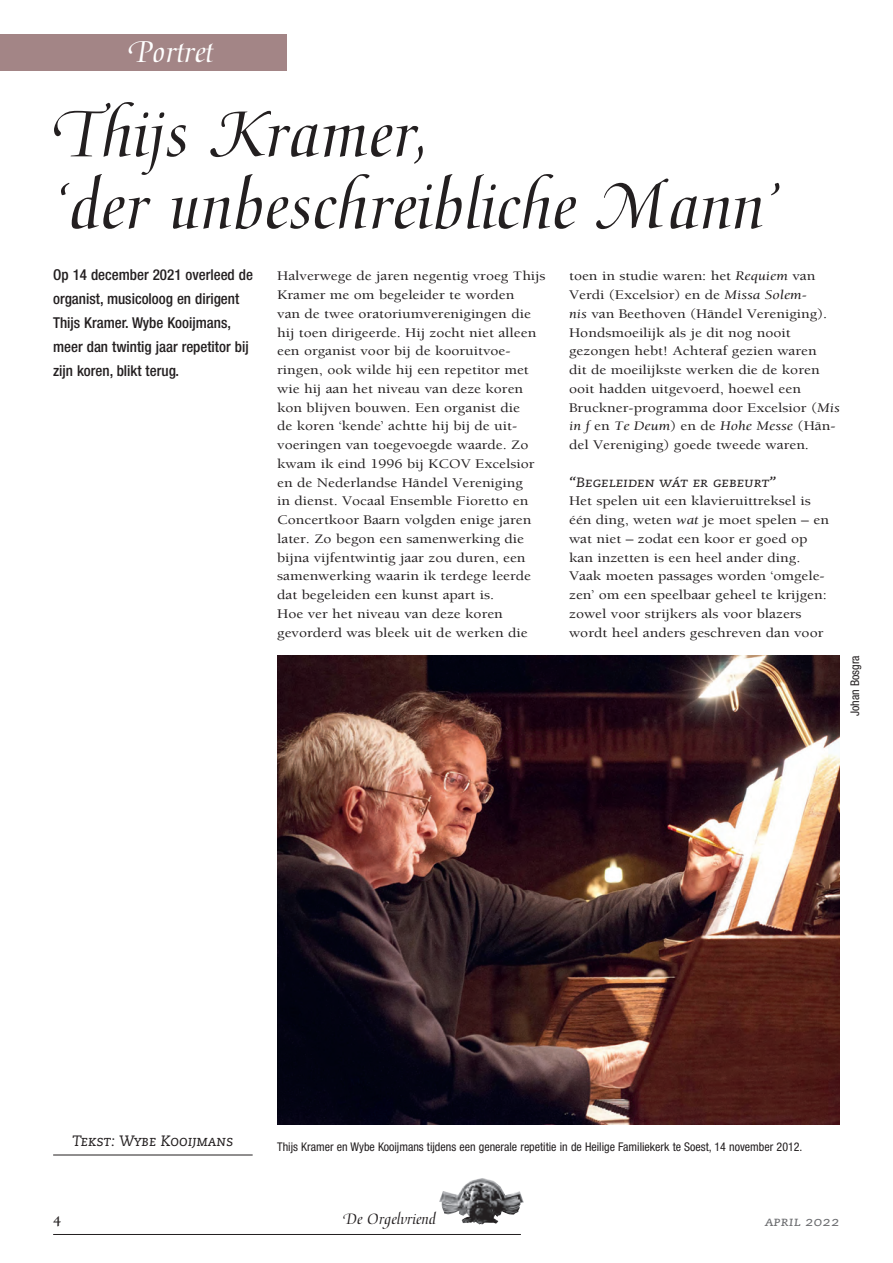
<style>
.page{position:relative;width:893px;height:1263px;background:#fff}
.page>*{position:absolute;margin:0;border:0;box-sizing:border-box;transform-origin:0 0}
.t1{font:72px/72px "Medici Script LT Std";color:#231f20;text-align:right}
.t2{font:33px "Medici Script LT Std";color:#fff}
.t3{font:16.5px "Medici Script LT Std";color:#231f20}
.t4{font:500 condensed 15px/24px "Helvetica Neue LT Std";color:#231f20}
.t5{font:15px "Caecilia Italic SC";color:#231f20}
.t6{font:700 15px "Berkeley Orgelvriend";color:#231f20}
.t7{font:13.5px/18.8px "Berkeley Orgelvriend";color:#231f20;scale:1.15 1}
.t8{font:13.5px "Caecilia Italic SC";color:#231f20;scale:1.15 1}
.t9{font:13.5px "Caecilia Italic SC";color:#6c6d70;scale:1.15 1}
.t10{font:condensed 12px "Helvetica Neue LT Std";color:#231f20}
.s1{font-style:italic}
</style>
<div class="page">
<img style="left:439px;top:1178px;width:85px;height:46px">
<hr style="left:53px;top:1234px;width:468px;height:1px;background:#231f20">
<hr style="left:53px;top:1154px;width:200px;height:1px;background:#231f20">
<div style="left:53px;top:34px;width:234px;height:36px;background:#a38586"></div>
<div style="left:0;top:34px;width:53px;height:36px;background:#a38586"></div>
<img style="left:277px;top:655px;width:563px;height:469px">
<h2 class="t2" style="left:96px;top:33px;width:151px">Orgelhistorie</h2>
<h1 class="t1" style="left:53px;top:100px;width:221px">itel ove<br>2 regels</h1>
<h2 class="t2" style="left:129px;top:33px;width:86px">Portret</h2>
<h1 class="t1" style="left:53px;top:100px;width:728px;text-align:left">Thijs Kramer,<br>‘der unbeschreibliche Mann’</h1>
<p class="t4" style="left:53px;top:263px;width:201px">Op 14 december 2021 overleed de organist, musicoloog en dirigent<br>Thijs Kramer. Wybe Kooijmans, meer dan twintig jaar repetitor bij zijn koren, blikt terug.</p>
<p class="t7" style="left:277px;top:267px;width:235px">Halverwege de jaren negentig vroeg Thijs Kramer me om begeleider te worden<br>van de twee oratoriumverenigingen die hij toen dirigeerde. Hij zocht niet alleen een organist voor bij de kooruitvoe&shy;ringen, ook wilde hij een repetitor met wie hij aan het niveau van deze koren kon blijven bouwen. Een organist die<br>de koren ‘kende’ achtte hij bij de uit&shy;voeringen van toegevoegde waarde. Zo kwam ik eind 1996 bij KCOV Excelsior en de Nederlandse Händel Vereniging<br>in dienst. Vocaal Ensemble Fioretto en Concertkoor Baarn volgden enige jaren later. Zo begon een samenwerking die bijna vijfentwintig jaar zou duren, een samenwerking waarin ik terdege leerde dat begeleiden een kunst apart is.<br>Hoe ver het niveau van deze koren gevorderd was bleek uit de werken die</p>
<p class="t7" style="left:569px;top:267px;width:237px">toen in studie waren: het <span class="s1">Requiem</span> van Verdi (Excelsior) en de <span class="s1">Missa Solem-<br>nis</span> van Beethoven (Händel Vereniging).<br>Hondsmoeilijk als je dit nog nooit gezongen hebt! Achteraf gezien waren<br>dit de moeilijkste werken die de koren ooit hadden uitgevoerd, hoewel een Bruckner-programma door Excelsior (<span class="s1">Mis in f</span> en <span class="s1">Te Deum</span>) en de <span class="s1">Hohe Messe</span> (Hän&shy;del Vereniging) goede tweede waren.</p>
<p class="t8" style="left:569px;top:474px;width:181px">“Begeleiden wát er gebeurt”</p>
<p class="t7" style="left:569px;top:492px;width:228px">Het spelen uit een klavieruittreksel is één ding, weten <span class="s1">wat</span> je moet spelen – en wat niet – zodat een koor er goed op kan inzetten is een heel ander ding.<br>Vaak moeten passages worden ‘omgele&shy;zen’ om een speelbaar geheel te krijgen: zowel voor strijkers als voor blazers wordt heel anders geschreven dan voor</p>
<p class="t10" style="left:848px;top:716px;width:62px;rotate:-90deg">Johan Bosgra</p>
<p class="t5" style="left:73px;top:1132px;width:162px">Tekst: Wybe Kooijmans</p>
<p class="t10" style="left:277px;top:1140px;width:527px">Thijs Kramer en Wybe Kooijmans tijdens een generale repetitie in de Heilige Familiekerk te Soest, 14 november 2012.</p>
<p class="t6" style="left:53px;top:1213px;width:10px">4</p>
<p class="t3" style="left:344px;top:1210px;width:94px">De Orgelvriend</p>
<p class="t9" style="left:765px;top:1214px;width:66px">april 2022</p>
</div>
